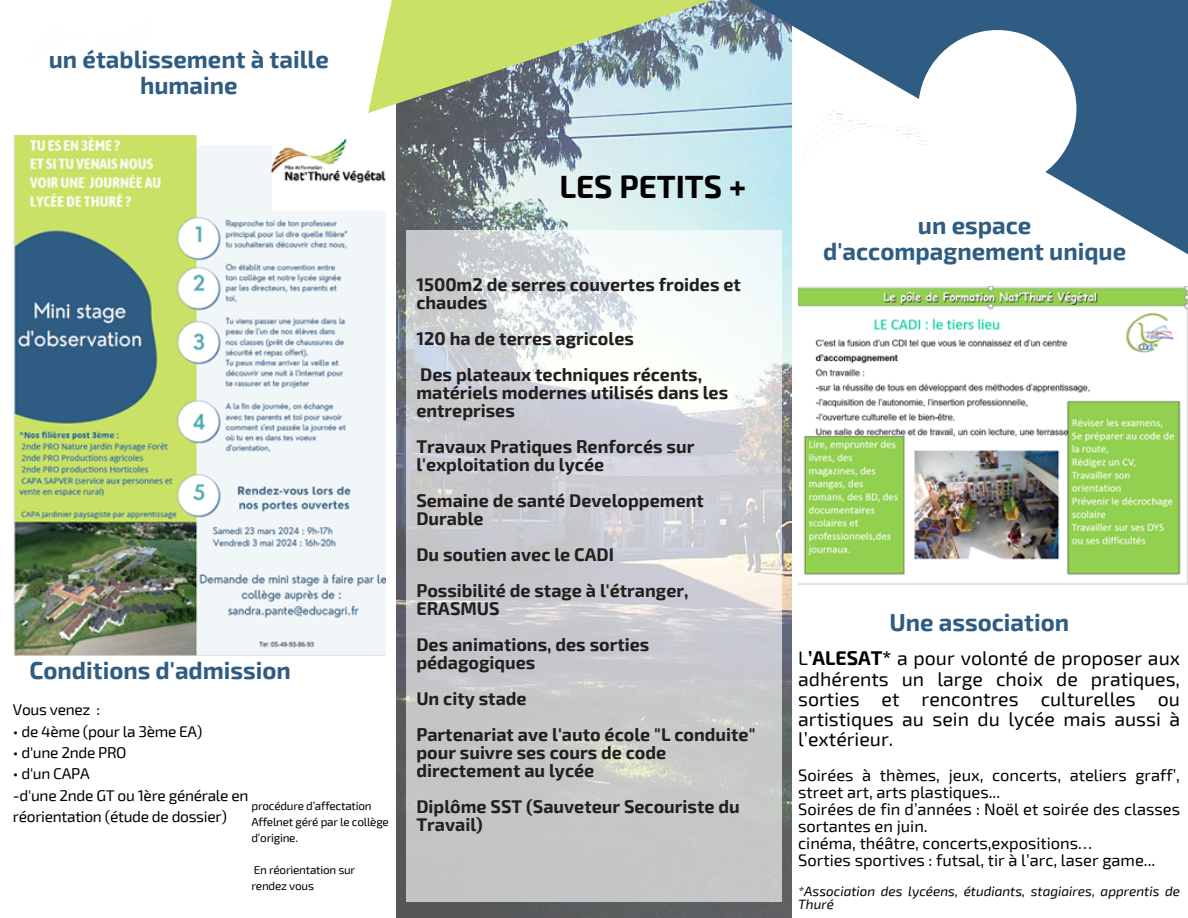
<style>
.page{position:relative;width:1188px;height:918px;background:#fff}
.page>*{position:absolute;margin:0;border:0;box-sizing:border-box;transform-origin:0 0}
.t1{font:700 31.5px "Exo 2";color:#000}
.t2{font:700 24px/25.8px "Exo 2";color:#2f5c82;text-align:center}
.t3{font:19.5px/20.2px "Exo 2";color:#000;text-align:justify}
.t4{font:700 18px/18px "Exo 2";color:#231f1f}
.t5{font:16.5px/16.8px "Exo 2";color:#000}
.t6{font:15.45px/21.3px "Exo 2";letter-spacing:-.02em;color:#000}
.t7{font:italic 13.5px/13.5px "Exo 2";color:#000}
.t8{font:11.7px/16px "Exo 2";letter-spacing:-.02em;color:#000}
.s1{font-weight:700}
</style>
<div class="page">
<img style="left:397px;top:113px;width:394px;height:805px">
<svg style="left:368px;top:0;width:338px;height:113px;background:#aec38d"></svg>
<svg style="left:706px;top:0;width:482px;height:286px"></svg>
<div style="left:918px;top:30px;width:158px;height:158px;background:#fff;border-radius:50%"></div>
<svg style="left:406px;top:230px;width:376px;height:672px;background:#d0d2d4"></svg>
<img style="left:798px;top:286px;width:389px;height:299px">
<img style="left:13px;top:135px;width:372px;height:521px">
<p class="t2" style="left:49px;top:45px;width:282px">un établissement à taille humaine</p>
<p class="t1" style="left:559px;top:166px;width:188px">LES PETITS +</p>
<p class="t2" style="left:29px;top:656px;width:263px">Conditions d'admission</p>
<p class="t6" style="left:13px;top:699px;width:89px">Vous venez :</p>
<p class="t6" style="left:13px;top:720px;width:191px">• de 4ème (pour la 3ème EA)</p>
<p class="t6" style="left:13px;top:741px;width:115px">• d'une 2nde PRO</p>
<p class="t6" style="left:13px;top:762px;width:78px">• d'un CAPA</p>
<p class="t6" style="left:13px;top:784px;width:237px">-d'une 2nde GT ou 1ère générale en réorientation (étude de dossier)</p>
<p class="t8" style="left:252px;top:797px;width:139px">procédure d’affectation<br>Affelnet géré par le collège d’origine.</p>
<p class="t8" style="left:254px;top:862px;width:103px">En réorientation sur</p>
<p class="t8" style="left:252px;top:878px;width:64px">rendez vous</p>
<p class="t4" style="left:416px;top:274px;width:326px">1500m2 de serres couvertes froides et chaudes</p>
<p class="t4" style="left:416px;top:328px;width:219px">120 ha de terres agricoles</p>
<p class="t4" style="left:416px;top:364px;width:313px">Des plateaux techniques récents, matériels modernes utilisés dans les entreprises</p>
<p class="t4" style="left:416px;top:436px;width:279px">Travaux Pratiques Renforcés sur l'exploitation du lycée</p>
<p class="t4" style="left:416px;top:490px;width:289px">Semaine de santé Developpement<br>Durable</p>
<p class="t4" style="left:416px;top:544px;width:199px">Du soutien avec le CADI</p>
<p class="t4" style="left:416px;top:580px;width:274px">Possibilité de stage à l'étranger,<br>ERASMUS</p>
<p class="t4" style="left:416px;top:634px;width:234px">Des animations, des sorties pédagogiques</p>
<p class="t4" style="left:416px;top:688px;width:112px">Un city stade</p>
<p class="t4" style="left:416px;top:724px;width:341px">Partenariat ave l'auto école "L conduite" pour suivre ses cours de code directement au lycée</p>
<p class="t4" style="left:416px;top:796px;width:325px">Diplôme SST (Sauveteur Secouriste du<br>Travail)</p>
<p class="t2" style="left:823px;top:212px;width:305px">un espace d'accompagnement unique</p>
<p class="t2" style="left:889px;top:608px;width:181px">Une association</p>
<p class="t3" style="left:798px;top:647px;width:383px">L<span class="s1">’ALESAT*</span> a pour volonté de proposer aux adhérents un large choix de pratiques, sorties et rencontres culturelles ou artistiques au sein du lycée mais aussi à l’extérieur.</p>
<p class="t5" style="left:798px;top:766px;width:383px">Soirées à thèmes, jeux, concerts, ateliers graff’, street art, arts plastiques...</p>
<p class="t5" style="left:798px;top:800px;width:383px">Soirées de fin d’années : Noël et soirée des classes sortantes en juin.</p>
<p class="t5" style="left:798px;top:834px;width:296px">cinéma, théâtre, concerts,expositions…</p>
<p class="t5" style="left:798px;top:851px;width:359px">Sorties sportives : futsal, tir à l’arc, laser game...</p>
<p class="t7" style="left:798px;top:884px;width:383px">*Association des lycéens, étudiants, stagiaires, apprentis de<br>Thuré</p>
</div>
